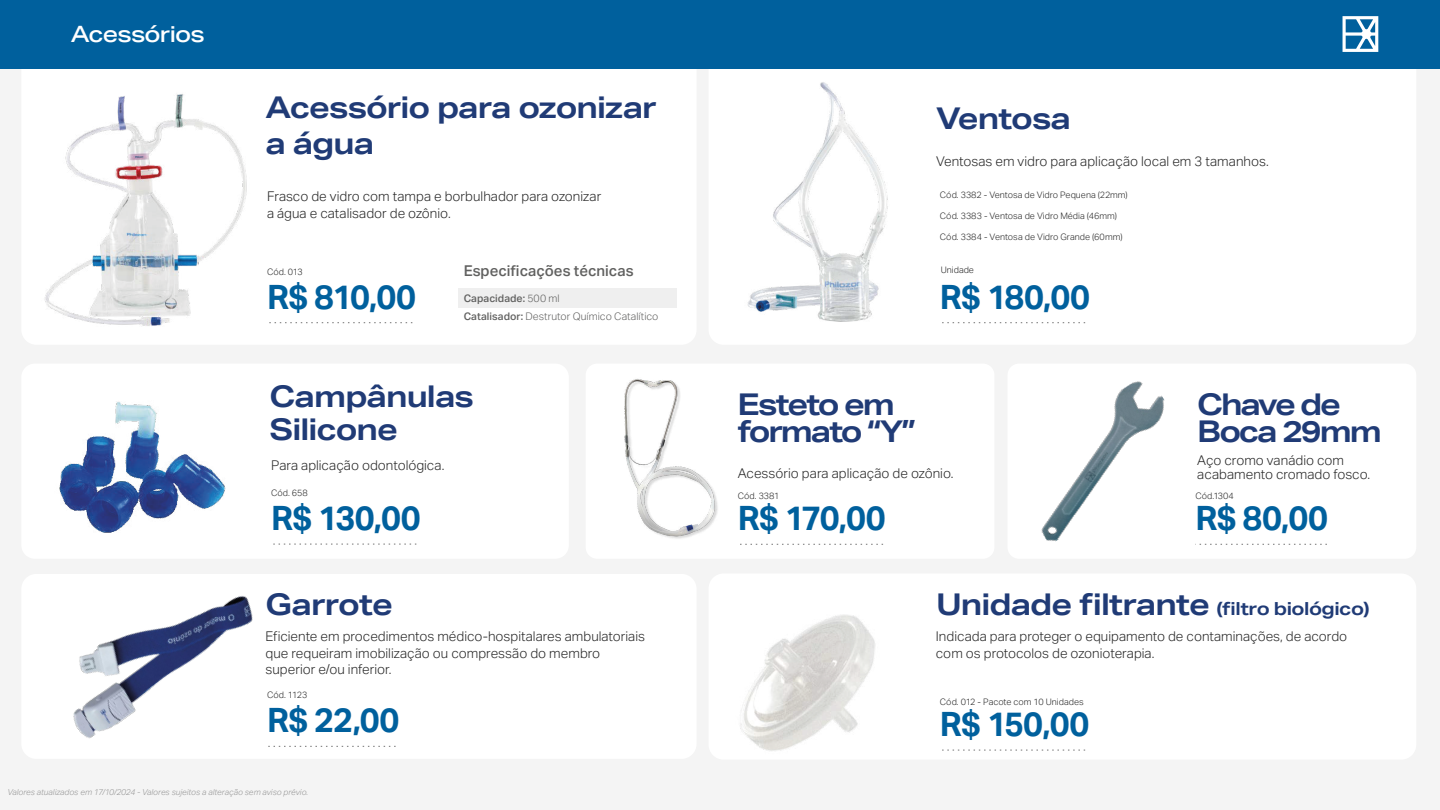
<style>
.page{position:relative;width:1440px;height:810px;background:#fff}
.page>*{position:absolute;margin:0;border:0;box-sizing:border-box;transform-origin:0 0}
.t1{font:700 33.75px "Aktiv Grotesk";letter-spacing:-.02em;color:#00609d}
.t2{font:700 30px/33px "Aktiv Grotesk Ex";letter-spacing:-.035em;color:#203b76}
.t3{font:700 30px/27px "Aktiv Grotesk Ex";letter-spacing:-.075em;color:#203b76}
.t4{font:700 30px/27px "Aktiv Grotesk Ex";letter-spacing:-.07em;color:#203b76}
.t5{font:500 22.5px "Aktiv Grotesk Ex";letter-spacing:-.035em;color:#fff}
.t6{font:700 18px "Aktiv Grotesk Ex";letter-spacing:-.025em;color:#203b76}
.t7{font:500 15px "Aktiv Grotesk";color:#616160}
.t8{font:300 13.5px/16.5px "Aktiv Grotesk";color:#262626}
.t9{font:300 10.5px/18px "Aktiv Grotesk";letter-spacing:.005em;color:#616160}
.t10{font:300 9px "Aktiv Grotesk";color:#262626}
.t11{font:italic 300 8.25px "Aktiv Grotesk";letter-spacing:.005em;color:#969696}
.s1{font-weight:500}
.s2{font-size:30px}
</style>
<div class="page">
<div style="left:0;top:0;width:1440px;height:809px;background:#f4f4f4"></div>
<div style="left:21px;top:46px;width:676px;height:299px;background:#fff;border-radius:15px"></div>
<div style="left:709px;top:46px;width:707px;height:299px;background:#fff;border-radius:15px"></div>
<div style="left:586px;top:364px;width:408px;height:195px;background:#fff;border-radius:11px"></div>
<div style="left:1008px;top:364px;width:408px;height:195px;background:#fff;border-radius:11px"></div>
<div style="left:709px;top:574px;width:707px;height:186px;background:#fff;border-radius:15px"></div>
<div style="left:21px;top:364px;width:548px;height:195px;background:#fff;border-radius:14px"></div>
<div style="left:21px;top:574px;width:676px;height:185px;background:#fff;border-radius:15px"></div>
<img style="left:747px;top:82px;width:141px;height:240px">
<img style="left:740px;top:614px;width:135px;height:137px">
<img style="left:73px;top:596px;width:180px;height:143px">
<img style="left:59px;top:402px;width:167px;height:131px">
<img style="left:44px;top:94px;width:253px;height:232px">
<img style="left:624px;top:379px;width:94px;height:160px">
<svg style="left:267px;top:322px;width:145px;height:1px"></svg>
<svg style="left:942px;top:322px;width:143px;height:1px"></svg>
<svg style="left:740px;top:544px;width:143px;height:1px"></svg>
<svg style="left:1199px;top:544px;width:128px;height:1px"></svg>
<svg style="left:942px;top:750px;width:143px;height:1px"></svg>
<svg style="left:273px;top:544px;width:143px;height:1px"></svg>
<svg style="left:268px;top:746px;width:128px;height:1px"></svg>
<div style="left:0;top:0;width:1440px;height:68px;background:#00609d"></div>
<svg style="left:1343px;top:16px;width:35px;height:36px"></svg>
<div style="left:458px;top:288px;width:219px;height:20px;background:#efefef"></div>
<img style="left:1041px;top:381px;width:155px;height:164px">
<h3 class="t5" style="left:71px;top:20px;width:135px">Acessórios</h3>
<h2 class="t2" style="left:266px;top:89px;width:393px;line-height:36px">Acessório para ozonizar a água</h2>
<p class="t8" style="left:267px;top:188px;width:336px">Frasco de vidro com tampa e borbulhador para ozonizar a água e catalisador de ozônio.</p>
<p class="t10" style="left:267px;top:266px;width:37px">Cód. 013</p>
<h1 class="t1" style="left:267px;top:276px;width:150px">R$ 810,00</h1>
<p class="t7" style="left:464px;top:261px;width:171px">Especificações técnicas</p>
<p class="t9" style="left:464px;top:290px;width:196px"><span class="s1">Capacidade:</span> 500 ml<br><span class="s1">Catalisador:</span> Destrutor Químico Catalítico</p>
<h2 class="t2" style="left:270px;top:380px;width:206px">Campânulas<br>Silicone</h2>
<p class="t8" style="left:271px;top:457px;width:175px">Para aplicação odontológica.</p>
<p class="t10" style="left:271px;top:488px;width:38px">Cód. 658</p>
<h1 class="t1" style="left:271px;top:497px;width:151px">R$ 130,00</h1>
<h2 class="t2" style="left:266px;top:588px;width:129px">Garrote</h2>
<p class="t8" style="left:266px;top:628px;width:381px">Eficiente em procedimentos médico-hospitalares ambulatoriais que requeiram imobilização ou compressão do membro superior e/ou inferior.</p>
<p class="t10" style="left:267px;top:690px;width:42px">Cód. 1123</p>
<h1 class="t1" style="left:267px;top:700px;width:134px">R$ 22,00</h1>
<p class="t11" style="left:7px;top:788px;width:302px">Valores atualizados em 17/10/2024 - Valores sujeitos a alteração sem aviso prévio.</p>
<h2 class="t2" style="left:936px;top:101px;width:137px">Ventosa</h2>
<p class="t8" style="left:936px;top:153px;width:334px">Ventosas em vidro para aplicação local em 3 tamanhos.</p>
<p class="t10" style="left:940px;top:190px;width:189px">Cód. 3382 - Ventosa de Vidro Pequena (22mm)</p>
<p class="t10" style="left:940px;top:211px;width:179px">Cód. 3383 - Ventosa de Vidro Média (46mm)</p>
<p class="t10" style="left:940px;top:232px;width:184px">Cód. 3384 - Ventosa de Vidro Grande (60mm)</p>
<p class="t10" style="left:941px;top:265px;width:35px">Unidade</p>
<h1 class="t1" style="left:940px;top:276px;width:152px">R$ 180,00</h1>
<h2 class="t3" style="left:737px;top:390px;width:180px">Esteto em formato “Y”</h2>
<h2 class="t4" style="left:1197px;top:390px;width:186px">Chave de<br>Boca 29mm</h2>
<p class="t8" style="left:738px;top:465px;width:217px">Acessório para aplicação de ozônio.</p>
<p class="t8" style="left:1197px;top:453px;width:175px;line-height:13.5px">Aço cromo vanádio com acabamento cromado fosco.</p>
<p class="t10" style="left:738px;top:491px;width:43px">Cód. 3381</p>
<h1 class="t1" style="left:738px;top:497px;width:149px">R$ 170,00</h1>
<p class="t10" style="left:1195px;top:491px;width:40px">Cód.1304</p>
<h1 class="t1" style="left:1195px;top:497px;width:134px">R$ 80,00</h1>
<h3 class="t6" style="left:936px;top:598px;width:435px"><span class="s2">Unidade filtrante</span> (filtro biológico)</h3>
<p class="t8" style="left:936px;top:628px;width:413px">Indicada para proteger o equipamento de contaminações, de acordo com os protocolos de ozonioterapia.</p>
<p class="t10" style="left:940px;top:697px;width:145px">Cód. 012 - Pacote com 10 Unidades</p>
<h1 class="t1" style="left:940px;top:703px;width:151px">R$ 150,00</h1>
</div>
